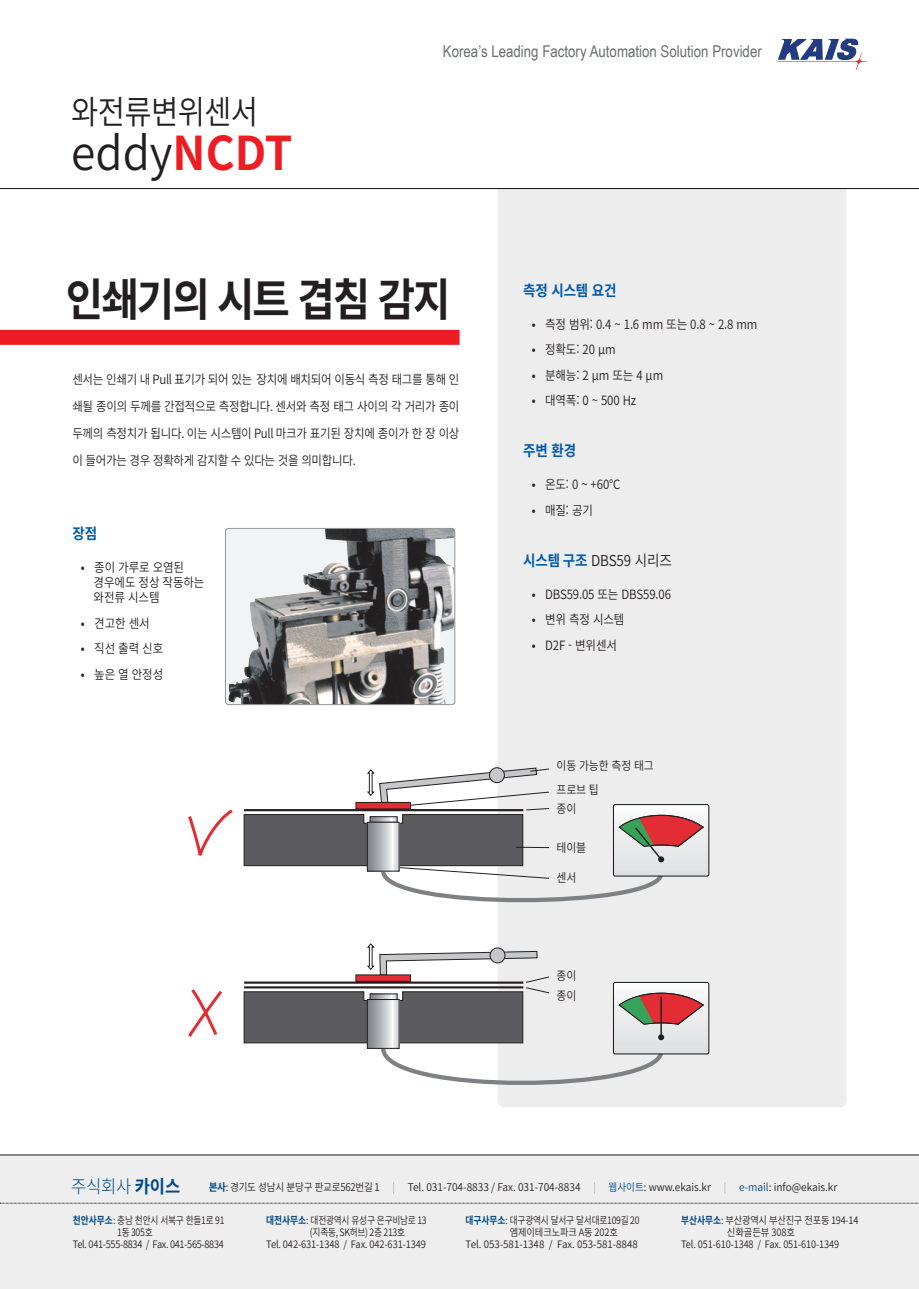
<style>
.page{position:relative;width:919px;height:1289px;background:#fff}
.page>*{position:absolute;margin:0;border:0;box-sizing:border-box;transform-origin:0 0}
.t1{font:600 46.5px "Noto Sans CJ Kkr";color:#231f20;scale:.95 1}
.t2{font:700 45px "Noto Sans CJ Kkr";letter-spacing:-.05em;color:#231f20;scale:.9 1}
.t3{font:600 33px "Noto Sans CJ Kkr";letter-spacing:-.025em;color:#231f20;scale:.9 1}
.t4{font:300 18px "Noto Sans CJ Kkr";color:#014984;scale:.92 1}
.t5{font:16.2px "Arial Narrow";color:#6c6d70}
.t6{font:700 15px "Noto Sans CJ Kkr";letter-spacing:-.01em;color:#015aaa;scale:.9 1}
.t7{font:600 15px "Noto Sans CJ Kkr";letter-spacing:-.01em;color:#231f20;scale:.9 1}
.t8{font:600 12.75px/27px "Noto Sans CJ Kkr";letter-spacing:-.01em;color:#231f20;text-align:justify;scale:.9 1}
.t9{font:600 12px "Noto Sans CJ Kkr";letter-spacing:-.01em;color:#231f20;scale:.9 1}
.t10{font:600 10.65px "Noto Sans CJ Kkr";color:#231f20;scale:.9 1}
.t11{font:600 10.2px "Noto Sans CJ Kkr";letter-spacing:-.025em;color:#231f20;scale:.85 1}
.t12{font:600 10.2px "Noto Sans CJ Kkr";letter-spacing:-.025em;color:#231f20;scale:.9 1}
.t13{font:600 10.2px "Noto Sans CJ Kkr";letter-spacing:-.025em;color:#231f20;scale:.91 1}
.t14{font:600 10.2px "Noto Sans CJ Kkr";color:#231f20;scale:.96 1}
.s1{font-weight:700;color:#ee1d23}
.s2{font-weight:400}
.s3{font-weight:700;color:#015aaa}
.s4{font-weight:700}
.s5{font-weight:700;color:#014984}
.s6{font-weight:300;color:#939598}
.s7{color:#014984}
</style>
<div class="page">
<div style="left:497px;top:189px;width:349px;height:918px;background:#ededee"></div>
<svg style="left:777px;top:39px;width:89px;height:31px"></svg>
<div style="left:0;top:1154px;width:918px;height:134px;background:#eeeeef"></div>
<svg style="left:0;top:1202px;width:919px;height:1px"></svg>
<hr style="left:0;top:1154px;width:918px;height:1px;background:#231f20">
<hr style="left:918px;top:474px;width:1px;height:75px;background:#231f20">
<hr style="left:0;top:188px;width:918px;height:1px;background:#231f20">
<img style="left:229px;top:530px;width:226px;height:174px">
<div style="left:225px;top:528px;width:230px;height:176px;border:1px solid #939598;border-radius:3px"></div>
<div style="left:0;top:330px;width:459px;height:15px;background:#ee1d23"></div>
<svg style="left:188px;top:809px;width:45px;height:228px"></svg>
<svg style="left:243px;top:767px;width:465px;height:328px"></svg>
<p class="t3" style="left:71px;top:93px;width:209px">와전류변위센서</p>
<p class="t1" style="left:71px;top:127px;width:234px">eddy<span class="s1">NCDT</span></p>
<p class="t5" style="left:443px;top:39px;width:320px">Korea’s Leading Factory Automation Solution Provider</p>
<p class="t2" style="left:66px;top:274px;width:429px">인쇄기의 시트 겹침 감지</p>
<p class="t8" style="left:72px;top:366px;width:431px">센서는 인쇄기 내 Pull 표기가 되어 있는 장치에 배치되어 이동식 측정 태그를 통해 인 쇄될 종이의 두께를 간접적으로 측정합니다. 센서와 측정 태그 사이의 각 거리가 종이 두께의 측정치가 됩니다. 이는 시스템이 Pull 마크가 표기된 장치에 종이가 한 장 이상 이 들어가는 경우 정확하게 감지할 수 있다는 것을 의미합니다.</p>
<p class="t6" style="left:72px;top:524px;width:29px">장점</p>
<p class="t8" style="left:94px;top:559px;width:125px;line-height:15.3px;text-align:left;text-indent:-13px"><span class="s2">•</span> 종이 가루로 오염된 경우에도 정상 작동하는 와전류 시스템</p>
<p class="t8" style="left:81px;top:610px;width:78px"><span class="s2">•</span> 견고한 센서</p>
<p class="t8" style="left:81px;top:635px;width:93px"><span class="s2">•</span> 직선 출력 신호</p>
<p class="t8" style="left:81px;top:661px;width:93px"><span class="s2">•</span> 높은 열 안정성</p>
<p class="t6" style="left:523px;top:281px;width:105px">측정 시스템 요건</p>
<p class="t8" style="left:531px;top:310px;width:252px"><span class="s2">•</span> 측정 범위: 0.4 ~ 1.6 mm 또는 0.8 ~ 2.8 mm</p>
<p class="t8" style="left:531px;top:336px;width:95px"><span class="s2">•</span> 정확도: 20 μm</p>
<p class="t8" style="left:531px;top:361px;width:148px"><span class="s2">•</span> 분해능: 2 μm 또는 4 μm</p>
<p class="t8" style="left:531px;top:387px;width:118px"><span class="s2">•</span> 대역폭: 0 ~ 500 Hz</p>
<p class="t6" style="left:523px;top:442px;width:60px">주변 환경</p>
<p class="t8" style="left:531px;top:471px;width:100px"><span class="s2">•</span> 온도: 0 ~ +60°C</p>
<p class="t8" style="left:531px;top:496px;width:70px"><span class="s2">•</span> 매질: 공기</p>
<p class="t7" style="left:523px;top:551px;width:167px"><span class="s3">시스템 구조</span> DBS59 시리즈</p>
<p class="t8" style="left:531px;top:580px;width:156px"><span class="s2">•</span> DBS59.05 또는 DBS59.06</p>
<p class="t8" style="left:531px;top:606px;width:105px"><span class="s2">•</span> 변위 측정 시스템</p>
<p class="t8" style="left:531px;top:631px;width:96px"><span class="s2">•</span> D2F - 변위센서</p>
<p class="t9" style="left:556px;top:758px;width:110px">이동 가능한 측정 태그</p>
<p class="t9" style="left:556px;top:782px;width:49px">프로브 팁</p>
<p class="t9" style="left:556px;top:802px;width:23px">종이</p>
<p class="t9" style="left:556px;top:841px;width:34px">테이블</p>
<p class="t9" style="left:556px;top:871px;width:23px">센서</p>
<p class="t9" style="left:556px;top:968px;width:23px">종이</p>
<p class="t9" style="left:556px;top:988px;width:23px">종이</p>
<h3 class="t4" style="left:71px;top:1176px;width:120px">주식회사 <span class="s4">카이스</span></h3>
<p class="t10" style="left:209px;top:1181px;width:700px"><span class="s5">본사</span>: 경기도 성남시 분당구 판교로562번길 1 <span class="s6">|</span> Tel. 031-704-8833 / Fax. 031-704-8834 <span class="s6">|</span> <span class="s7">웹사이트</span>: www.ekais.kr <span class="s6">|</span> <span class="s7">e-mail</span>: info@ekais.kr</p>
<p class="t11" style="left:73px;top:1214px;width:180px"><span class="s5">천안사무소</span>: 충남 천안시 서북구 한들1로 91</p>
<p class="t11" style="left:117px;top:1226px;width:43px">1동 305호</p>
<p class="t12" style="left:73px;top:1238px;width:169px">Tel. 041-555-8834 / Fax. 041-565-8834</p>
<p class="t11" style="left:266px;top:1214px;width:190px"><span class="s5">대전사무소</span>: 대전광역시 유성구 은구비남로 13</p>
<p class="t11" style="left:310px;top:1226px;width:113px">(지족동, SK허브) 2층 213호</p>
<p class="t13" style="left:266px;top:1238px;width:177px">Tel. 042-631-1348 / Fax. 042-631-1349</p>
<p class="t11" style="left:465px;top:1214px;width:206px"><span class="s5">대구사무소</span>: 대구광역시 달서구 달서대로109길 20</p>
<p class="t12" style="left:509px;top:1226px;width:122px">엠제이테크노파크 A동 202호</p>
<p class="t14" style="left:465px;top:1238px;width:181px">Tel. 053-581-1348 / Fax. 053-581-8848</p>
<p class="t11" style="left:681px;top:1214px;width:210px"><span class="s5">부산사무소</span>: 부산광역시 부산진구 전포동 194-14</p>
<p class="t13" style="left:727px;top:1226px;width:76px">신화골든뷰 308호</p>
<p class="t12" style="left:681px;top:1238px;width:177px">Tel. 051-610-1348 / Fax. 051-610-1349</p>
</div>
